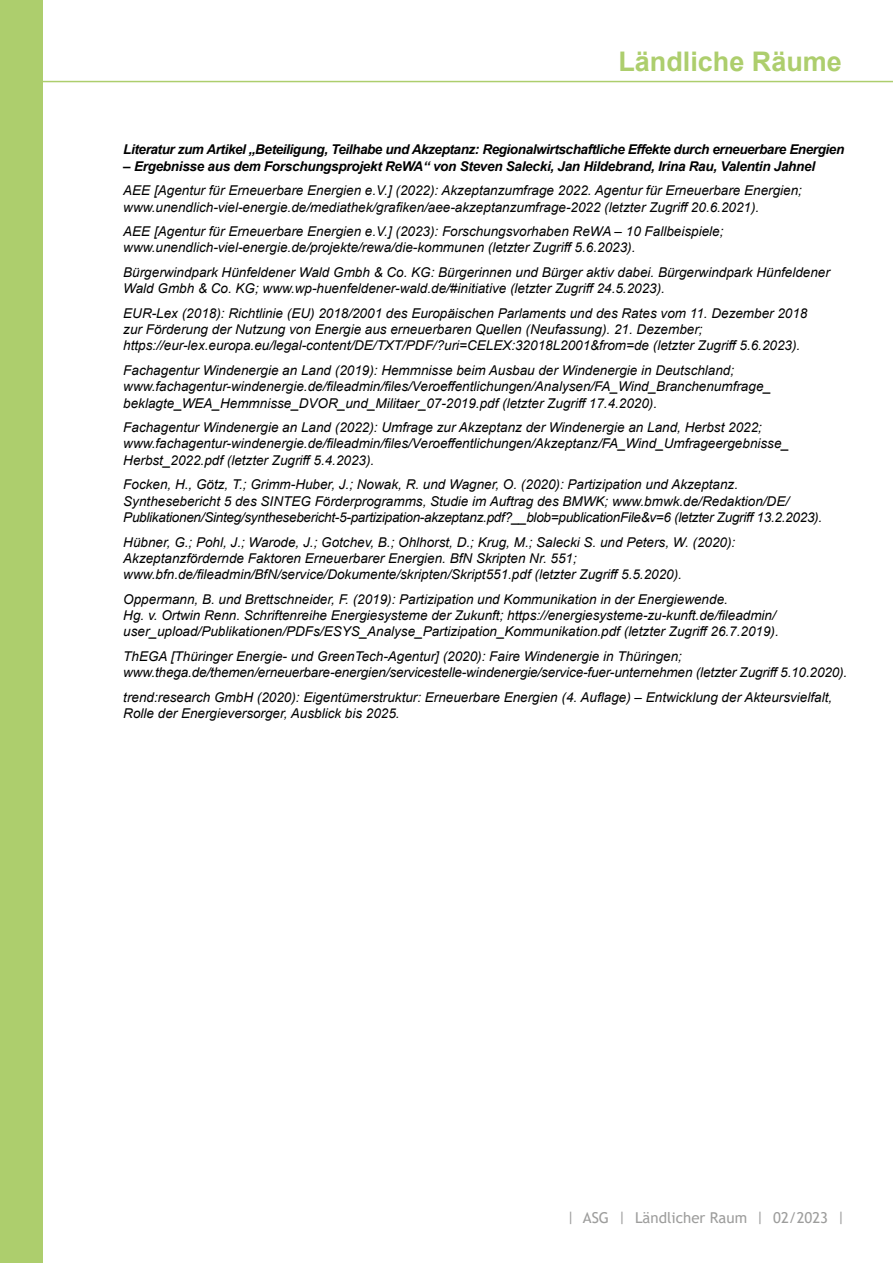
<style>
.page{position:relative;width:893px;height:1263px;background:#fff}
.page>*{position:absolute;margin:0;border:0;box-sizing:border-box;transform-origin:0 0}
.t1{font:700 27px "Arial";color:#adce6d}
.t2{font:15px "Trebuchet MS";color:#9d9d9c}
.t3{font:italic 13.5px/16.2px "Arial";color:#000}
.t4{font:italic 700 13.5px "Arial";letter-spacing:-.03em;color:#000}
</style>
<div class="page">
<div style="left:0;top:0;width:43px;height:1263px;background:#adce6d"></div>
<hr style="left:0;top:81px;width:893px;height:1px;background:#adce6d">
<h1 class="t1" style="left:618px;top:42px;width:225px">Ländliche Räume</h1>
<p class="t4" style="left:123px;top:141px;width:722px">Literatur zum Artikel „Beteiligung, Teilhabe und Akzeptanz: Regionalwirtschaftliche Effekte durch erneuerbare Energien</p>
<p class="t4" style="left:123px;top:157px;width:693px">– Ergebnisse aus dem Forschungsprojekt ReWA“ von Steven Salecki, Jan Hildebrand, Irina Rau, Valentin Jahnel</p>
<p class="t3" style="left:123px;top:183px;width:680px">AEE [Agentur für Erneuerbare Energien e.V.] (2022): Akzeptanzumfrage 2022. Agentur für Erneuerbare Energien; www.unendlich-viel-energie.de/mediathek/grafiken/aee-akzeptanzumfrage-2022 (letzter Zugriff 20.6.2021).</p>
<p class="t3" style="left:123px;top:224px;width:602px">AEE [Agentur für Erneuerbare Energien e.V.] (2023): Forschungsvorhaben ReWA – 10 Fallbeispiele; www.unendlich-viel-energie.de/projekte/rewa/die-kommunen (letzter Zugriff 5.6.2023).</p>
<p class="t3" style="left:123px;top:264px;width:708px">Bürgerwindpark Hünfeldener Wald Gmbh &amp; Co. KG: Bürgerinnen und Bürger aktiv dabei. Bürgerwindpark Hünfeldener<br>Wald Gmbh &amp; Co. KG; www.wp-huenfeldener-wald.de/#initiative (letzter Zugriff 24.5.2023).</p>
<p class="t3" style="left:123px;top:305px;width:686px">EUR-Lex (2018): Richtlinie (EU) 2018/2001 des Europäischen Parlaments und des Rates vom 11. Dezember 2018 zur Förderung der Nutzung von Energie aus erneuerbaren Quellen (Neufassung). 21. Dezember; https://eur-lex.europa.eu/legal-content/DE/TXT/PDF/?uri=CELEX:32018L2001&amp;from=de (letzter Zugriff 5.6.2023).</p>
<p class="t3" style="left:123px;top:362px;width:649px">Fachagentur Windenergie an Land (2019): Hemmnisse beim Ausbau der Windenergie in Deutschland; www.fachagentur-windenergie.de/fileadmin/files/Veroeffentlichungen/Analysen/FA_Wind_Branchenumfrage_ beklagte_WEA_Hemmnisse_DVOR_und_Militaer_07-2019.pdf (letzter Zugriff 17.4.2020).</p>
<p class="t3" style="left:123px;top:420px;width:667px">Fachagentur Windenergie an Land (2022): Umfrage zur Akzeptanz der Windenergie an Land, Herbst 2022; www.fachagentur-windenergie.de/fileadmin/files/Veroeffentlichungen/Akzeptanz/FA_Wind_Umfrageergebnisse_<br>Herbst_2022.pdf (letzter Zugriff 5.4.2023).</p>
<p class="t3" style="left:123px;top:477px;width:700px">Focken, H., Götz, T.; Grimm-Huber, J.; Nowak, R. und Wagner, O. (2020): Partizipation und Akzeptanz.<br>Synthesebericht 5 des SINTEG Förderprogramms, Studie im Auftrag des BMWK; www.bmwk.de/Redaktion/DE/<br>Publikationen/Sinteg/synthesebericht-5-partizipation-akzeptanz.pdf?__blob=publicationFile&amp;v=6 (letzter Zugriff 13.2.2023).</p>
<p class="t3" style="left:123px;top:534px;width:613px">Hübner, G.; Pohl, J.; Warode, J.; Gotchev, B.; Ohlhorst, D.; Krug, M.; Salecki S. und Peters, W. (2020):<br>Akzeptanzfördernde Faktoren Erneuerbarer Energien. BfN Skripten Nr. 551; www.bfn.de/fileadmin/BfN/service/Dokumente/skripten/Skript551.pdf (letzter Zugriff 5.5.2020).</p>
<p class="t3" style="left:123px;top:591px;width:657px">Oppermann, B. und Brettschneider, F. (2019): Partizipation und Kommunikation in der Energiewende.<br>Hg. v. Ortwin Renn. Schriftenreihe Energiesysteme der Zukunft; https://energiesysteme-zu-kunft.de/fileadmin/ user_upload/Publikationen/PDFs/ESYS_Analyse_Partizipation_Kommunikation.pdf (letzter Zugriff 26.7.2019).</p>
<p class="t3" style="left:123px;top:648px;width:725px">ThEGA [Thüringer Energie- und GreenTech-Agentur] (2020): Faire Windenergie in Thüringen; www.thega.de/themen/erneuerbare-energien/servicestelle-windenergie/service-fuer-unternehmen (letzter Zugriff 5.10.2020).</p>
<p class="t3" style="left:123px;top:689px;width:710px">trend:research GmbH (2020): Eigentümerstruktur: Erneuerbare Energien (4. Auflage) – Entwicklung der Akteursvielfalt,<br>Rolle der Energieversorger, Ausblick bis 2025.</p>
<p class="t2" style="left:567px;top:1208px;width:280px">| ASG | Ländlicher Raum | 02/2023 |</p>
</div>
